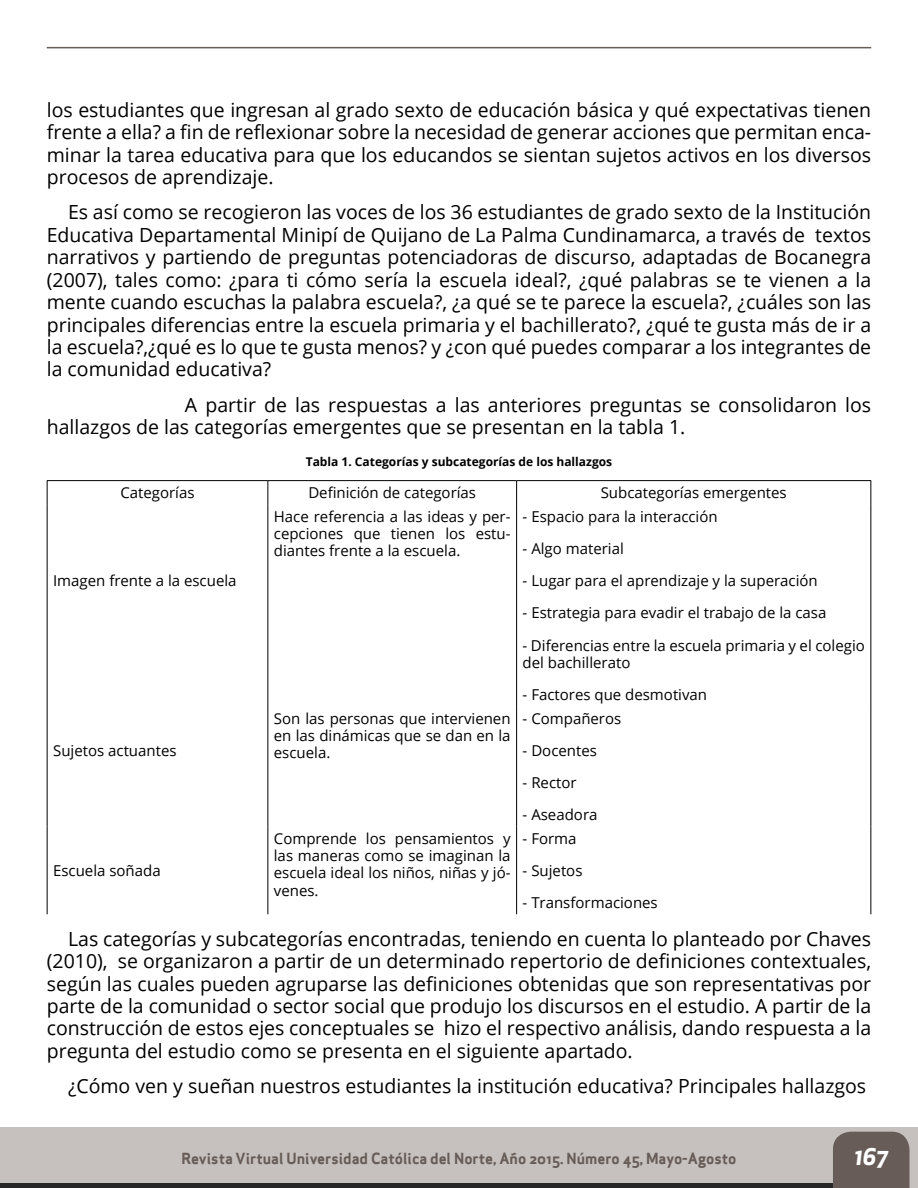
<style>
.page{position:relative;width:918px;height:1188px;background:#fff}
.page>*{position:absolute;margin:0;border:0;box-sizing:border-box;transform-origin:0 0}
.t1{font:italic 700 22.5px "Apex New";color:#fff}
.t2{font:19.5px/22.4px "Open Sans";color:#000;text-align:justify}
.t3{font:15px/17.2px "Open Sans";color:#000;text-align:justify}
.t4{font:15px "Apex Sans Bold ST";color:#675c57}
.t5{font:700 12px "Open Sans";color:#000}
</style>
<div class="page">
<div style="left:0;top:1128px;width:918px;height:60px;background:#c6c1bf"></div>
<hr style="left:0;top:1184px;width:896px;height:4px;background:#262626">
<div style="left:833px;top:1132px;width:76px;height:56px;background:#675c57"></div>
<hr style="left:47px;top:47px;width:824px;height:1px;background:#675c57">
<hr style="left:47px;top:480px;width:221px;height:1px;background:#000">
<svg style="left:47px;top:481px;width:1px;height:23px"></svg>
<hr style="left:268px;top:480px;width:249px;height:1px;background:#000">
<svg style="left:267px;top:481px;width:1px;height:23px"></svg>
<hr style="left:517px;top:480px;width:354px;height:1px;background:#000">
<svg style="left:516px;top:481px;width:1px;height:23px"></svg>
<svg style="left:870px;top:481px;width:1px;height:23px"></svg>
<hr style="left:47px;top:504px;width:1px;height:202px;background:#000">
<hr style="left:267px;top:504px;width:1px;height:202px;background:#000">
<hr style="left:516px;top:504px;width:1px;height:202px;background:#000">
<hr style="left:870px;top:504px;width:1px;height:202px;background:#000">
<hr style="left:47px;top:706px;width:1px;height:120px;background:#000">
<hr style="left:267px;top:706px;width:1px;height:120px;background:#000">
<hr style="left:516px;top:706px;width:1px;height:120px;background:#000">
<hr style="left:870px;top:706px;width:1px;height:120px;background:#000">
<hr style="left:47px;top:826px;width:1px;height:88px;background:#000">
<hr style="left:267px;top:826px;width:1px;height:88px;background:#000">
<hr style="left:516px;top:826px;width:1px;height:88px;background:#000">
<hr style="left:870px;top:826px;width:1px;height:88px;background:#000">
<p class="t2" style="left:47px;top:98px;width:826px">los estudiantes que ingresan al grado sexto de educación básica y qué expectativas tienen frente a ella? a fin de reflexionar sobre la necesidad de generar acciones que permitan enca&shy;minar la tarea educativa para que los educandos se sientan sujetos activos en los diversos procesos de aprendizaje.</p>
<p class="t2" style="left:47px;top:201px;width:826px;text-indent:21px">Es así como se recogieron las voces de los 36 estudiantes de grado sexto de la Institución Educativa Departamental Minipí de Quijano de La Palma Cundinamarca, a través de textos narrativos y partiendo de preguntas potenciadoras de discurso, adaptadas de Bocanegra (2007), tales como: ¿para ti cómo sería la escuela ideal?, ¿qué palabras se te vienen a la mente cuando escuchas la palabra escuela?, ¿a qué se te parece la escuela?, ¿cuáles son las principales diferencias entre la escuela primaria y el bachillerato?, ¿qué te gusta más de ir a la escuela?,¿qué es lo que te gusta menos? y ¿con qué puedes comparar a los integrantes de la comunidad educativa?</p>
<p class="t2" style="left:47px;top:393px;width:826px;text-indent:138px">A partir de las respuestas a las anteriores preguntas se consolidaron los hallazgos de las categorías emergentes que se presentan en la tabla 1.</p>
<p class="t5" style="left:306px;top:453px;width:308px">Tabla 1. Categorías y subcategorías de los hallazgos</p>
<p class="t3" style="left:120px;top:484px;width:76px">Categorías</p>
<p class="t3" style="left:308px;top:484px;width:169px">Definición de categorías</p>
<p class="t3" style="left:601px;top:484px;width:188px">Subcategorías emergentes</p>
<p class="t3" style="left:53px;top:572px;width:185px">Imagen frente a la escuela</p>
<p class="t3" style="left:53px;top:741px;width:125px">Sujetos actuantes</p>
<p class="t3" style="left:274px;top:507px;width:238px">Hace referencia a las ideas y per&shy;cepciones que tienen los estu&shy;diantes frente a la escuela.</p>
<p class="t3" style="left:523px;top:507px;width:197px">- Espacio para la interacción</p>
<p class="t3" style="left:523px;top:539px;width:103px">- Algo material</p>
<p class="t3" style="left:523px;top:572px;width:297px">- Lugar para el aprendizaje y la superación</p>
<p class="t3" style="left:523px;top:604px;width:305px">- Estrategia para evadir el trabajo de la casa</p>
<p class="t3" style="left:523px;top:636px;width:344px">- Diferencias entre la escuela primaria y el colegio del bachillerato</p>
<p class="t3" style="left:523px;top:686px;width:186px">- Factores que desmotivan</p>
<p class="t3" style="left:274px;top:709px;width:238px">Son las personas que intervienen en las dinámicas que se dan en la escuela.</p>
<p class="t3" style="left:523px;top:709px;width:100px">- Compañeros</p>
<p class="t3" style="left:523px;top:741px;width:76px">- Docentes</p>
<p class="t3" style="left:523px;top:774px;width:56px">- Rector</p>
<p class="t3" style="left:523px;top:806px;width:76px">- Aseadora</p>
<p class="t3" style="left:274px;top:829px;width:238px">Comprende los pensamientos y las maneras como se imaginan la escuela ideal los niños, niñas y jó&shy;venes.</p>
<p class="t3" style="left:523px;top:829px;width:55px">- Forma</p>
<p class="t3" style="left:53px;top:862px;width:109px">Escuela soñada</p>
<p class="t3" style="left:523px;top:862px;width:61px">- Sujetos</p>
<p class="t3" style="left:523px;top:894px;width:137px">- Transformaciones</p>
<p class="t2" style="left:47px;top:927px;width:826px;text-indent:21px">Las categorías y subcategorías encontradas, teniendo en cuenta lo planteado por Chaves (2010), se organizaron a partir de un determinado repertorio de definiciones contextuales, según las cuales pueden agruparse las definiciones obtenidas que son representativas por parte de la comunidad o sector social que produjo los discursos en el estudio. A partir de la construcción de estos ejes conceptuales se hizo el respectivo análisis, dando respuesta a la pregunta del estudio como se presenta en el siguiente apartado.</p>
<p class="t2" style="left:68px;top:1074px;width:800px">¿Cómo ven y sueñan nuestros estudiantes la institución educativa? Principales hallazgos</p>
<p class="t4" style="left:181px;top:1148px;width:557px">Revista Virtual Universidad Católica del Norte, Año 2015. Número 45, Mayo-Agosto</p>
<p class="t1" style="left:855px;top:1140px;width:35px">167</p>
</div>
